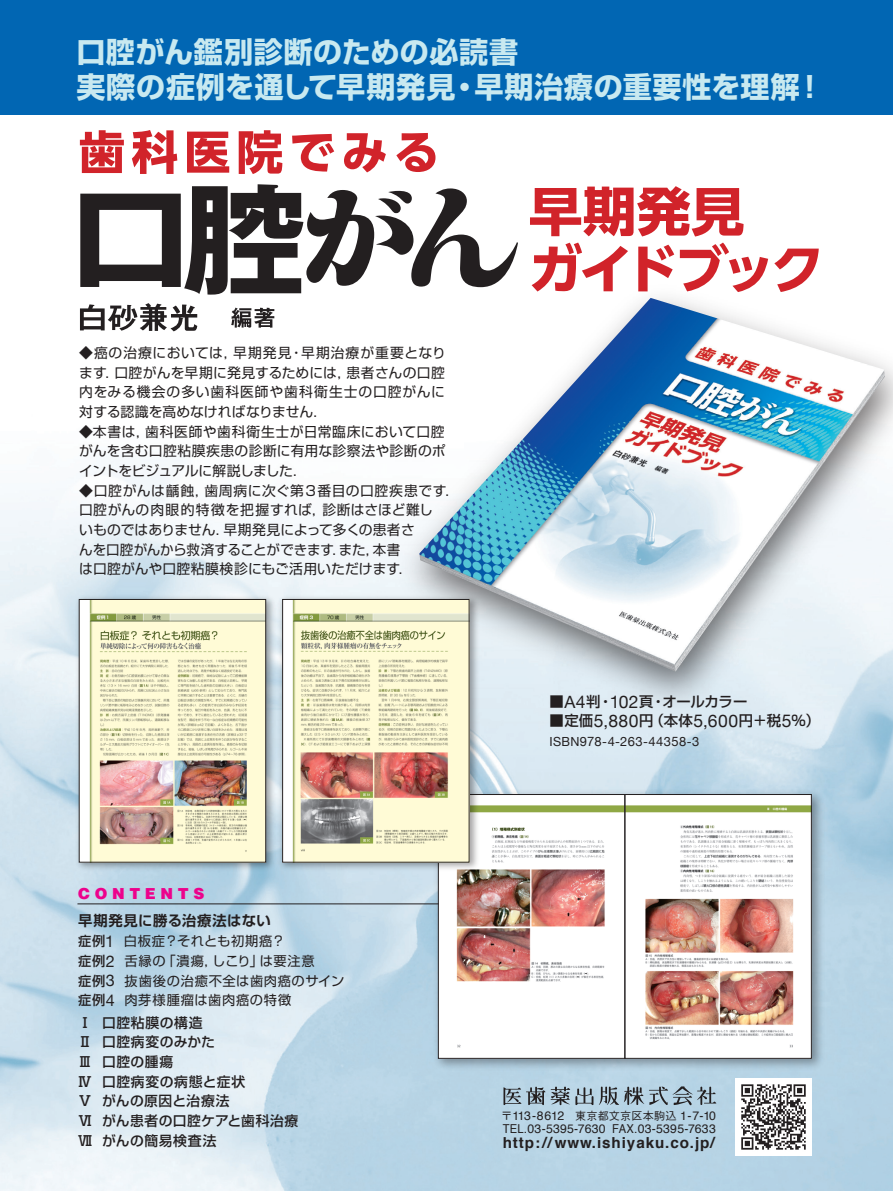
<style>
.page{position:relative;width:893px;height:1191px;background:#fff}
.page>*{position:absolute;margin:0;border:0;box-sizing:border-box;transform-origin:0 0}
.t1{font:700 29.1px/35.1px "Shin Go Pro";letter-spacing:.02em;color:#c8e9f0}
.t2{font:700 15.15px "Helvetica";letter-spacing:.06em;color:#231f20}
.t3{font:900 15.15px "Helvetica LT Std";letter-spacing:.305em;color:#ed028c}
.t4{font:500 14.4px "Shin Go Pro";letter-spacing:-.02em;color:#231f20}
.t5{font:700 14.4px "Shin Go Pro De";letter-spacing:.035em;color:#231f20}
.t6{font:13.8px/19.6px "Shin Go Pro";letter-spacing:.015em;color:#231f20;text-align:justify}
.t7{font:500 13.8px/19.6px "Shin Go Pro";letter-spacing:.035em;color:#231f20}
.t8{font:13.35px/19.6px "Shin Go Pro";letter-spacing:.045em;color:#231f20}
.t9{font:12.9px "Helvetica Neue";letter-spacing:.03em;color:#231f20}
.t10{font:12.3px/13.4px "Helvetica";letter-spacing:.02em;color:#231f20}
.s1{font-family:"Helvetica Neue";font-weight:400;font-size:16.95px}
.s2{font-family:"Helvetica Neue";font-weight:400;font-size:17.55px}
.s3{font-size:12.6px}
.s4{font-weight:500}
.s5{font-family:"Helvetica Neue";font-size:16.2px}
.s6{font-family:"Gothic BBB Pro";font-weight:500;font-size:11.1px}
</style>
<div class="page">
<img style="left:429px;top:785px;width:399px;height:289px">
<img style="left:440px;top:796px;width:370px;height:260px">
<div style="left:438px;top:794px;width:187px;height:264px;border:1px solid #231f20"></div>
<div style="left:625px;top:794px;width:187px;height:264px;border:1px solid #231f20"></div>
<div style="left:0;top:0;width:893px;height:115px;background:#0166b3"></div>
<svg style="left:503px;top:1086px;width:213px;height:19px;background:#8fa2af"></svg>
<img style="left:741px;top:1084px;width:65px;height:66px">
<hr style="left:77px;top:903px;width:362px;height:1px;background:#231f20">
<svg style="left:80px;top:303px;width:194px;height:28px"></svg>
<svg style="left:80px;top:130px;width:355px;height:44px"></svg>
<svg style="left:534px;top:242px;width:285px;height:29px"></svg>
<svg style="left:530px;top:186px;width:213px;height:50px"></svg>
<svg style="left:80px;top:184px;width:438px;height:111px"></svg>
<img style="left:382px;top:271px;width:511px;height:456px">
<img style="left:419px;top:298px;width:466px;height:373px">
<img style="left:73px;top:593px;width:409px;height:282px">
<img style="left:81px;top:601px;width:183px;height:259px">
<div style="left:79px;top:599px;width:187px;height:263px;border:1px solid #231f20"></div>
<img style="left:284px;top:601px;width:183px;height:259px">
<div style="left:282px;top:599px;width:187px;height:263px;border:1px solid #231f20"></div>
<h1 class="t1" style="left:76px;top:31px;width:749px">口腔がん鑑別診断のための必読書<br>実際の症例を通して早期発見・早期治療の重要性を理解！</h1>
<p class="t6" style="left:79px;top:341px;width:368px">◆癌の治療においては，早期発見・早期治療が重要となります．口腔がんを早期に発見するためには，患者さんの口腔内をみる機会の多い歯科医師や歯科衛生士の口腔がんに対する認識を高めなければなりません．</p>
<p class="t6" style="left:79px;top:420px;width:368px">◆本書は，歯科医師や歯科衛生士が日常臨床において口腔がんを含む口腔粘膜疾患の診断に有用な診察法や診断のポイントをビジュアルに解説しました．</p>
<p class="t6" style="left:79px;top:479px;width:381px;text-align:left">◆口腔がんは齲蝕，歯周病に次ぐ第３番目の口腔疾患です．口腔がんの肉眼的特徴を把握すれば，診断はさほど難し<br>いものではありません．早期発見によって多くの患者さ<br>んを口腔がんから救済することができます．また, 本書<br>は口腔がんや口腔粘膜検診にもご活用いただけます．</p>
<p class="t4" style="left:549px;top:690px;width:199px">■<span class="s1">A</span><span class="s2">4</span>判・<span class="s2">102</span>頁・オールカラー</p>
<p class="t4" style="left:549px;top:709px;width:272px">■定価<span class="s2">5</span><span class="s1">,</span><span class="s2">880</span>円（本体<span class="s2">5</span><span class="s1">,</span><span class="s2">600</span>円＋税<span class="s2">5</span>％）</p>
<p class="t9" style="left:549px;top:733px;width:151px"><span class="s3">ISBN</span>978<span class="s3">-</span>4<span class="s3">-</span>263<span class="s3">-</span>44358<span class="s3">-</span>3</p>
<p class="t3" style="left:78px;top:883px;width:128px">CONTENTS</p>
<p class="t5" style="left:78px;top:909px;width:194px">早期発見に勝る治療法はない</p>
<p class="t8" style="left:78px;top:929px;width:268px"><span class="s4">症例</span><span class="s5">1</span> 白板症？それとも初期癌？<br><span class="s4">症例</span><span class="s5">2</span> 舌縁の「潰瘍，しこり」は要注意<br><span class="s4">症例</span><span class="s5">3</span> 抜歯後の治癒不全は歯肉癌のサイン<span class="s4">症例</span><span class="s5">4</span> 肉芽様腫瘤は歯肉癌の特徴</p>
<p class="t7" style="left:78px;top:1010px;width:221px">Ⅰ 口腔粘膜の構造<br>Ⅱ 口腔病変のみかた<br>Ⅲ 口腔の腫瘍<br>Ⅳ 口腔病変の病態と症状<br>Ⅴ がんの原因と治療法<br>Ⅵ がん患者の口腔ケアと歯科治療<br>Ⅶ がんの簡易検査法</p>
<p class="t10" style="left:501px;top:1109px;width:216px"><span class="s6">〒</span>113-8612 <span class="s6">東京都文京区本駒込</span> 1-7-10<br>TEL.03-5395-7630 FAX.03-5395-7633</p>
<p class="t2" style="left:503px;top:1130px;width:213px">http:// www.ishiyaku.co.jp/</p>
</div>
